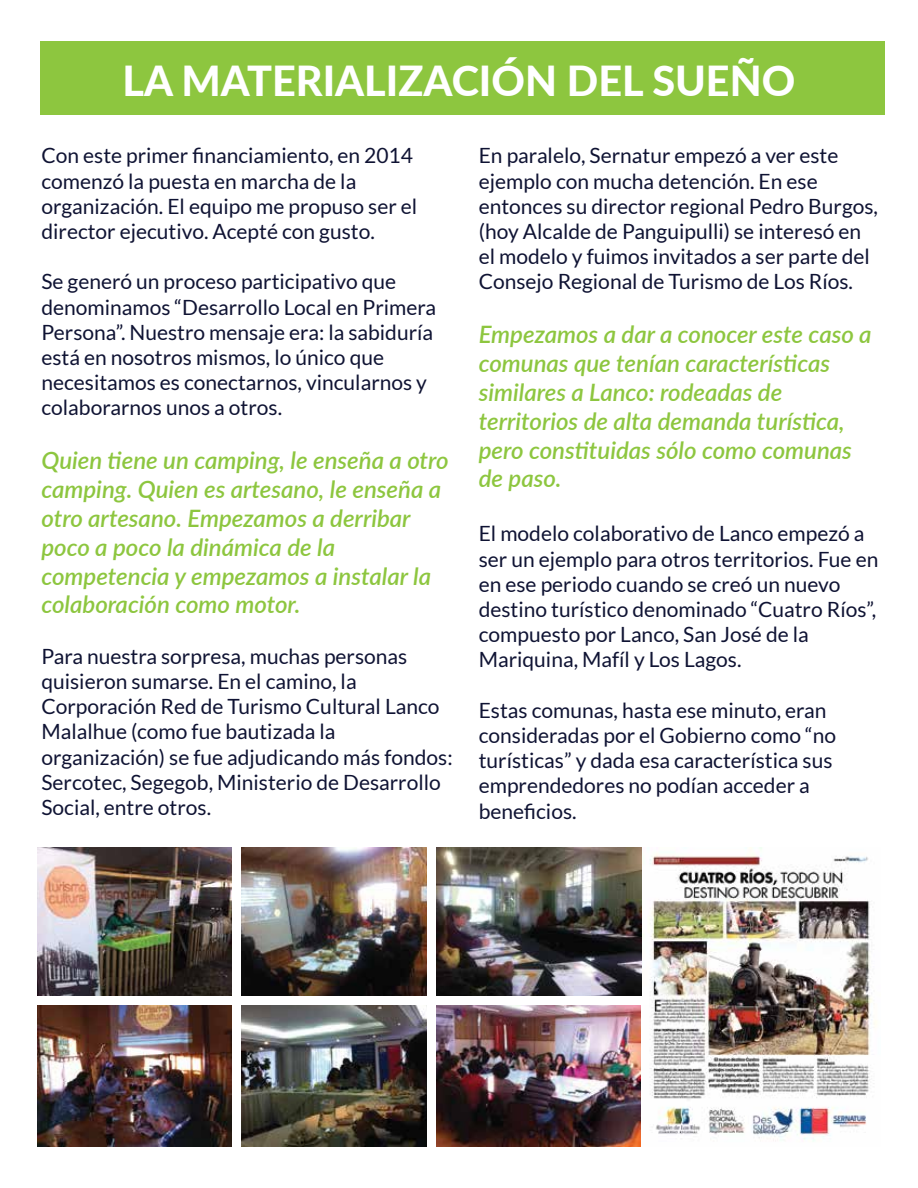
<style>
.page{position:relative;width:918px;height:1188px;background:#fff}
.page>*{position:absolute;margin:0;border:0;box-sizing:border-box;transform-origin:0 0}
.t1{font:800 41.4px "Lato";color:#fff}
.t2{font:italic 600 24px/28.8px "Lato";color:#8dc63f}
.t3{font:21px/25.2px "Lato";color:#0f1333}
</style>
<div class="page">
<div style="left:40px;top:41px;width:845px;height:74px;background:#8dc63f"></div>
<img style="left:37px;top:848px;width:840px;height:299px">
<div style="left:24px;top:996px;width:625px;height:9px;background:#fff"></div>
<div style="left:232px;top:846px;width:9px;height:312px;background:#fff"></div>
<div style="left:427px;top:843px;width:9px;height:313px;background:#fff"></div>
<h1 class="t1" style="left:123px;top:50px;width:674px">LA MATERIALIZACIÓN DEL SUEÑO</h1>
<p class="t3" style="left:41px;top:143px;width:377px">Con este primer financiamiento, en 2014 comenzó la puesta en marcha de la organización. El equipo me propuso ser el director ejecutivo. Acepté con gusto.</p>
<p class="t3" style="left:41px;top:269px;width:396px">Se generó un proceso participativo que denominamos “Desarrollo Local en Primera Persona”. Nuestro mensaje era: la sabiduría está en nosotros mismos, lo único que necesitamos es conectarnos, vincularnos y colaborarnos unos a otros.</p>
<p class="t2" style="left:41px;top:445px;width:409px">Quien tiene un camping, le enseña a otro camping. Quien es artesano, le enseña a otro artesano. Empezamos a derribar poco a poco la dinámica de la competencia y empezamos a instalar la colaboración como motor.</p>
<p class="t3" style="left:41px;top:643px;width:413px">Para nuestra sorpresa, muchas personas quisieron sumarse. En el camino, la Corporación Red de Turismo Cultural Lanco Malalhue (como fue bautizada la organización) se fue adjudicando más fondos:<br>Sercotec, Segegob, Ministerio de Desarrollo Social, entre otros.</p>
<p class="t3" style="left:479px;top:143px;width:401px">En paralelo, Sernatur empezó a ver este ejemplo con mucha detención. En ese entonces su director regional Pedro Burgos, (hoy Alcalde de Panguipulli) se interesó en el modelo y fuimos invitados a ser parte del Consejo Regional de Turismo de Los Ríos.</p>
<p class="t2" style="left:479px;top:319px;width:394px">Empezamos a dar a conocer este caso a comunas que tenían características similares a Lanco: rodeadas de territorios de alta demanda turística, pero constituidas sólo como comunas de paso.</p>
<p class="t3" style="left:479px;top:521px;width:401px">El modelo colaborativo de Lanco empezó a ser un ejemplo para otros territorios. Fue en en ese periodo cuando se creó un nuevo destino turístico denominado “Cuatro Ríos”, compuesto por Lanco, San José de la Mariquina, Mafíl y Los Lagos.</p>
<p class="t3" style="left:479px;top:697px;width:359px">Estas comunas, hasta ese minuto, eran consideradas por el Gobierno como “no turísticas” y dada esa característica sus emprendedores no podían acceder a beneficios.</p>
</div>
